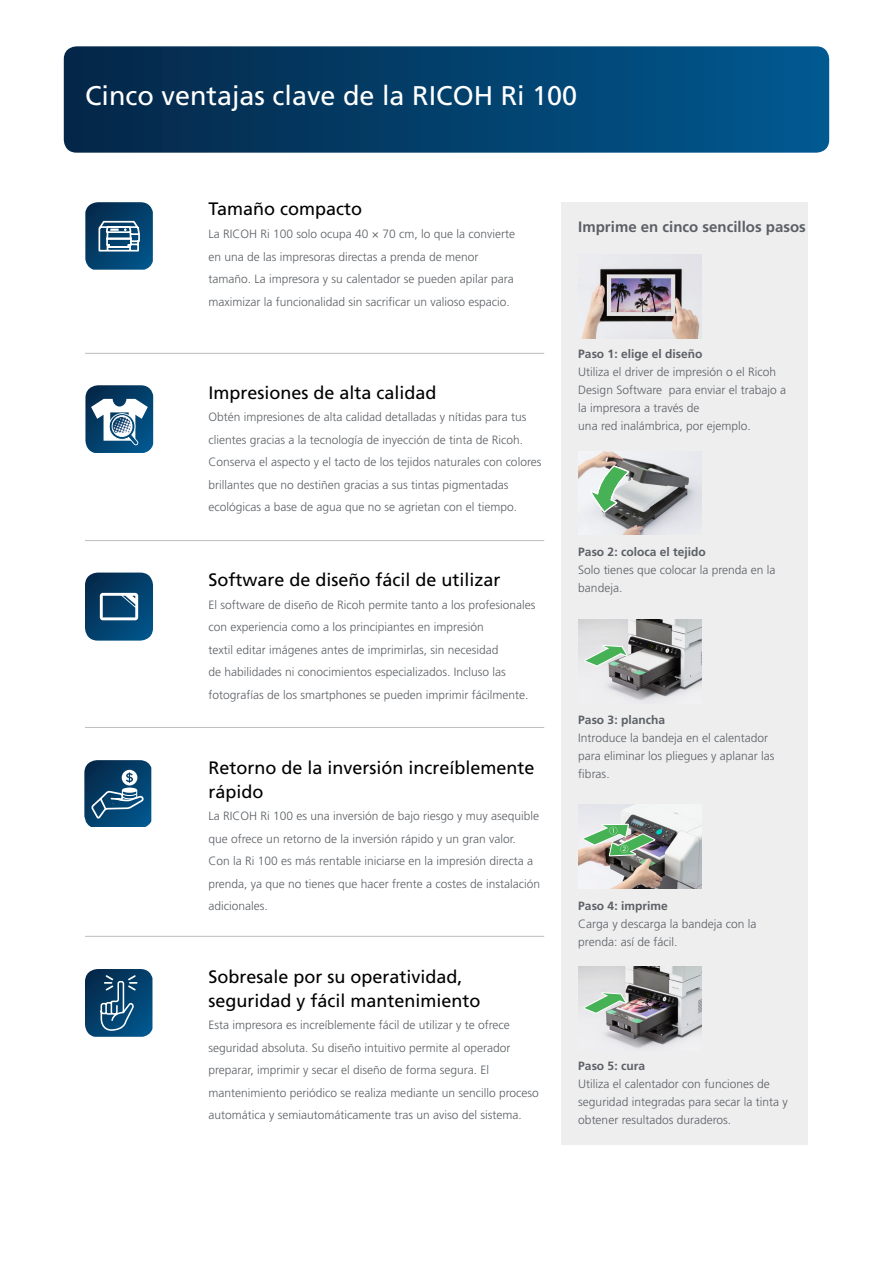
<style>
.page{position:relative;width:893px;height:1263px;background:#fff}
.page>*{position:absolute;margin:0;border:0;box-sizing:border-box;transform-origin:0 0}
.t1{font:27px "Frutiger LT Std";color:#fff}
.t2{font:18px/24px "Frutiger LT Std";color:#000001}
.t3{font:700 15px "Frutiger LT Std";color:#5c6065}
.t4{font:300 12px/22.5px "Frutiger LT Std";color:#5c6065}
.t5{font:700 12px "Frutiger LT Std";color:#5c6065}
</style>
<div class="page">
<svg style="left:64px;top:46px;width:765px;height:107px;background:#04416c"></svg>
<hr style="left:85px;top:540px;width:459px;height:1px;background:#bcbdc0">
<hr style="left:85px;top:727px;width:459px;height:1px;background:#bcbdc0">
<hr style="left:85px;top:936px;width:459px;height:1px;background:#bcbdc0">
<hr style="left:85px;top:353px;width:459px;height:1px;background:#bcbdc0">
<div style="left:561px;top:202px;width:247px;height:942px;background:#eeeeef"></div>
<svg style="left:85px;top:385px;width:68px;height:68px"></svg>
<svg style="left:85px;top:202px;width:68px;height:68px;background:#2b5d81"></svg>
<svg style="left:85px;top:573px;width:68px;height:68px;background:#20557b"></svg>
<svg style="left:84px;top:760px;width:67px;height:67px;background:#26597f"></svg>
<svg style="left:85px;top:969px;width:67px;height:68px;background:#1f557b"></svg>
<img style="left:581px;top:254px;width:120px;height:84px">
<img style="left:578px;top:967px;width:123px;height:82px">
<svg style="left:583px;top:992px;width:44px;height:22px"></svg>
<img style="left:578px;top:619px;width:123px;height:82px">
<svg style="left:584px;top:645px;width:44px;height:21px"></svg>
<img style="left:578px;top:804px;width:123px;height:84px">
<svg style="left:582px;top:824px;width:73px;height:32px"></svg>
<img style="left:578px;top:451px;width:123px;height:84px">
<svg style="left:590px;top:465px;width:39px;height:48px"></svg>
<p class="t1" style="left:85px;top:80px;width:494px">Cinco ventajas clave de la RICOH Ri 100</p>
<p class="t2" style="left:209px;top:197px;width:155px">Tamaño compacto</p>
<p class="t4" style="left:209px;top:223px;width:308px">La RICOH Ri 100 solo ocupa 40 × 70 cm, lo que la convierte en una de las impresoras directas a prenda de menor tamaño. La impresora y su calentador se pueden apilar para maximizar la funcionalidad sin sacrificar un valioso espacio.</p>
<p class="t2" style="left:209px;top:381px;width:230px">Impresiones de alta calidad</p>
<p class="t4" style="left:209px;top:406px;width:334px">Obtén impresiones de alta calidad detalladas y nítidas para tus clientes gracias a la tecnología de inyección de tinta de Ricoh.<br>Conserva el aspecto y el tacto de los tejidos naturales con colores brillantes que no destiñen gracias a sus tintas pigmentadas ecológicas a base de agua que no se agrietan con el tiempo.</p>
<p class="t2" style="left:209px;top:568px;width:294px">Software de diseño fácil de utilizar</p>
<p class="t4" style="left:209px;top:593px;width:328px">El software de diseño de Ricoh permite tanto a los profesionales con experiencia como a los principiantes en impresión<br>textil editar imágenes antes de imprimirlas, sin necesidad<br>de habilidades ni conocimientos especializados. Incluso las fotografías de los smartphones se pueden imprimir fácilmente.</p>
<p class="t2" style="left:209px;top:755px;width:328px">Retorno de la inversión increíblemente rápido</p>
<p class="t4" style="left:209px;top:805px;width:333px">La RICOH Ri 100 es una inversión de bajo riesgo y muy asequible que ofrece un retorno de la inversión rápido y un gran valor.<br>Con la Ri 100 es más rentable iniciarse en la impresión directa a prenda, ya que no tienes que hacer frente a costes de instalación adicionales.</p>
<p class="t2" style="left:209px;top:964px;width:274px">Sobresale por su operatividad, seguridad y fácil mantenimiento</p>
<p class="t4" style="left:209px;top:1014px;width:332px">Esta impresora es increíblemente fácil de utilizar y te ofrece seguridad absoluta. Su diseño intuitivo permite al operador preparar, imprimir y secar el diseño de forma segura. El mantenimiento periódico se realiza mediante un sencillo proceso automática y semiautomáticamente tras un aviso del sistema.</p>
<p class="t3" style="left:578px;top:218px;width:229px">Imprime en cinco sencillos pasos</p>
<p class="t5" style="left:578px;top:347px;width:126px">Paso 1: elige el diseño</p>
<p class="t4" style="left:578px;top:363px;width:209px;line-height:18px">Utiliza el driver de impresión o el Ricoh<br>Design Software para enviar el trabajo a la impresora a través de</p>
<p class="t4" style="left:578px;top:415px;width:174px">una red inalámbrica, por ejemplo.</p>
<p class="t5" style="left:578px;top:545px;width:129px">Paso 2: coloca el tejido</p>
<p class="t4" style="left:578px;top:561px;width:199px;line-height:18px">Solo tienes que colocar la prenda en la bandeja.</p>
<p class="t5" style="left:578px;top:713px;width:88px">Paso 3: plancha</p>
<p class="t4" style="left:578px;top:729px;width:198px;line-height:18px">Introduce la bandeja en el calentador para eliminar los pliegues y aplanar las fibras.</p>
<p class="t5" style="left:578px;top:898px;width:91px">Paso 4: imprime</p>
<p class="t4" style="left:578px;top:914px;width:180px;line-height:18px">Carga y descarga la bandeja con la prenda: así de fácil.</p>
<p class="t5" style="left:578px;top:1058px;width:68px">Paso 5: cura</p>
<p class="t4" style="left:578px;top:1075px;width:211px;line-height:18px">Utiliza el calentador con funciones de seguridad integradas para secar la tinta y obtener resultados duraderos.</p>
</div>
